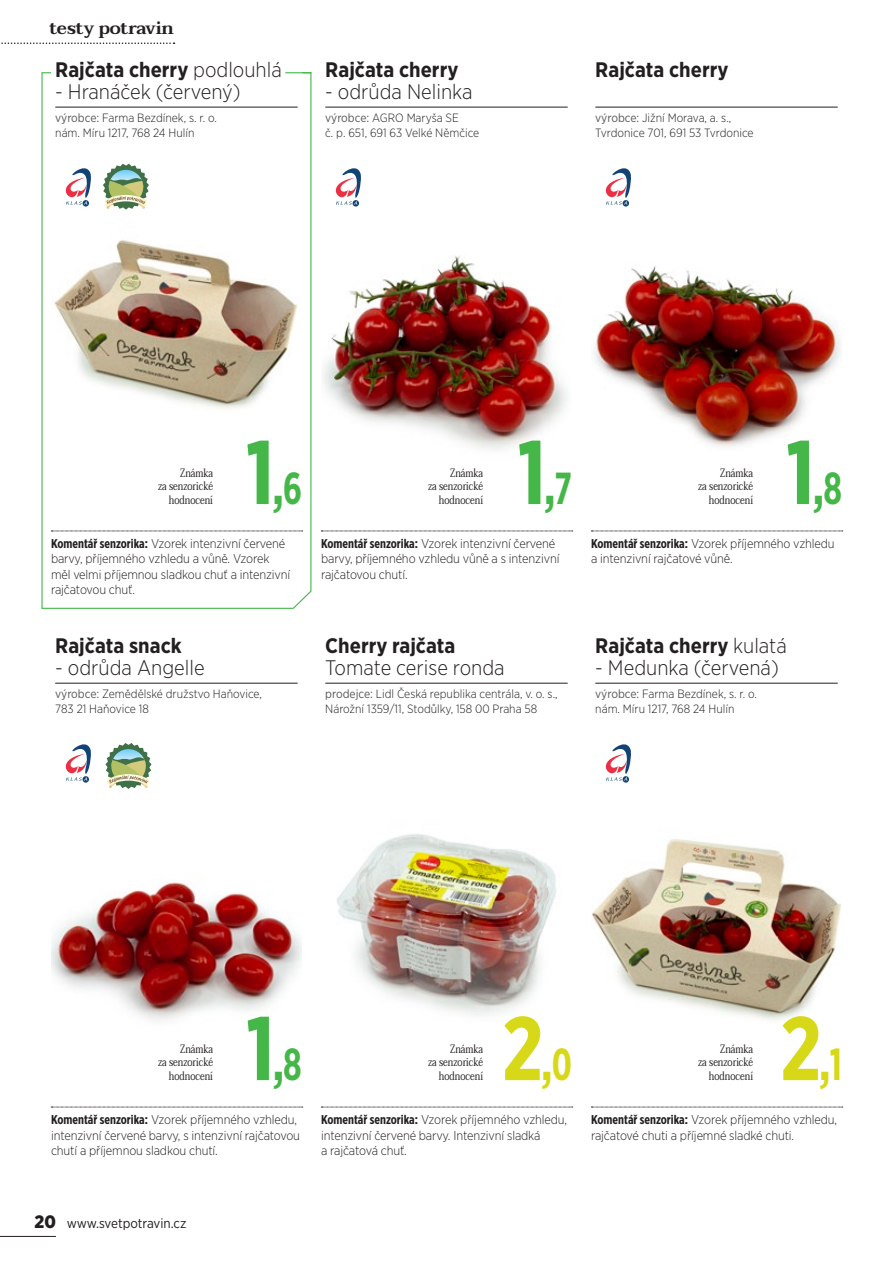
<style>
.page{position:relative;width:893px;height:1263px;background:#fff}
.page>*{position:absolute;margin:0;border:0;box-sizing:border-box;transform-origin:0 0}
.t1{font:700 90px "Gotham X Narrow";color:#45b749}
.t2{font:700 90px "Gotham X Narrow";color:#d7d918}
.t3{font:300 21px/22.5px "Gotham Narrow";color:#231f20}
.t4{font:700 21px "Gotham Narrow";color:#231f20}
.t5{font:600 18px "Taviraj";letter-spacing:-.02em;color:#231f20}
.t6{font:13.5px "Gotham Narrow";color:#231f20}
.t7{font:300 12.75px/15.3px "Gotham Narrow";letter-spacing:-.01em;color:#231f20}
.t8{font:300 12px/14.4px "Gotham Narrow";color:#231f20}
.t9{font:12px/13.5px "Taviraj";color:#231f20;text-align:right;scale:.75 1}
.s1{font-weight:300}
.s2{font-weight:400;color:#57585a}
.s3{font-size:55.95px}
.s4{font-size:44.85px}
.s5{font-family:"Gotham X Narrow";font-weight:700}
.s6{font-weight:700}
.s7{font-weight:900;font-size:18px}
</style>
<div class="page">
<hr style="left:0;top:1236px;width:56px;height:1px;background:#231f20">
<svg style="left:1px;top:42px;width:174px;height:2px"></svg>
<img style="left:331px;top:255px;width:236px;height:196px">
<hr style="left:325px;top:107px;width:243px;height:1px;background:#231f20">
<svg style="left:331px;top:531px;width:242px;height:1px"></svg>
<svg style="left:335px;top:168px;width:26px;height:39px"></svg>
<img style="left:593px;top:266px;width:249px;height:181px">
<hr style="left:595px;top:107px;width:243px;height:1px;background:#231f20">
<svg style="left:591px;top:531px;width:252px;height:1px"></svg>
<svg style="left:605px;top:168px;width:26px;height:39px"></svg>
<img style="left:592px;top:839px;width:250px;height:181px">
<hr style="left:595px;top:683px;width:243px;height:1px;background:#231f20">
<svg style="left:591px;top:1107px;width:252px;height:1px"></svg>
<svg style="left:605px;top:744px;width:26px;height:39px"></svg>
<img style="left:337px;top:834px;width:220px;height:181px">
<hr style="left:325px;top:683px;width:243px;height:1px;background:#231f20">
<svg style="left:321px;top:1107px;width:252px;height:1px"></svg>
<img style="left:51px;top:882px;width:251px;height:138px">
<hr style="left:55px;top:683px;width:243px;height:1px;background:#231f20">
<svg style="left:51px;top:1107px;width:252px;height:1px"></svg>
<svg style="left:105px;top:743px;width:47px;height:46px"></svg>
<svg style="left:65px;top:744px;width:26px;height:39px"></svg>
<svg style="left:41px;top:72px;width:271px;height:537px"></svg>
<img style="left:51px;top:210px;width:251px;height:205px">
<div style="left:51px;top:60px;width:251px;height:77px;background:#fff"></div>
<hr style="left:55px;top:107px;width:243px;height:1px;background:#231f20">
<svg style="left:51px;top:531px;width:252px;height:1px"></svg>
<div style="left:60px;top:162px;width:37px;height:51px;background:#fff;border-radius:5px"></div>
<svg style="left:52px;top:159px;width:40px;height:48px"></svg>
<div style="left:270px;top:53px;width:57px;height:40px;background:#fff"></div>
<svg style="left:285px;top:72px;width:26px;height:1px"></svg>
<svg style="left:103px;top:164px;width:46px;height:46px"></svg>
<p class="t5" style="left:49px;top:17px;width:126px">testy potravin</p>
<p class="t4" style="left:55px;top:56px;width:228px">Rajčata cherry <span class="s1">podlouhlá</span></p>
<p class="t3" style="left:55px;top:80px;width:187px">- Hranáček (červený)</p>
<p class="t8" style="left:55px;top:110px;width:163px"><span class="s2">výrobce:</span> Farma Bezdínek, s. r. o. nám. Míru 1217, 768 24 Hulín</p>
<p class="t4" style="left:325px;top:56px;width:135px">Rajčata cherry</p>
<p class="t3" style="left:325px;top:80px;width:149px">- odrůda Nelinka</p>
<p class="t8" style="left:325px;top:110px;width:156px"><span class="s2">výrobce:</span> AGRO Maryša SE<br>č. p. 651, 691 63 Velké Němčice</p>
<p class="t4" style="left:595px;top:56px;width:135px">Rajčata cherry</p>
<p class="t8" style="left:595px;top:110px;width:160px"><span class="s2">výrobce:</span> Jižní Morava, a. s.,<br>Tvrdonice 701, 691 53 Tvrdonice</p>
<p class="t9" style="left:158px;top:466px;width:75px">Známka<br>za senzorické hodnocení</p>
<p class="t1" style="left:246px;top:417px;width:58px">1<span class="s3">,</span><span class="s4">6</span></p>
<p class="t7" style="left:51px;top:536px;width:241px"><span class="s5">Komentář senzorika:</span> Vzorek intenzivní červené barvy, příjemného vzhledu a vůně. Vzorek měl velmi příjemnou sladkou chuť a intenzivní rajčatovou chuť.</p>
<p class="t4" style="left:55px;top:632px;width:128px">Rajčata snack</p>
<p class="t3" style="left:55px;top:656px;width:151px">- odrůda Angelle</p>
<p class="t8" style="left:55px;top:686px;width:208px"><span class="s2">výrobce:</span> Zemědělské družstvo Haňovice,<br>783 21 Haňovice 18</p>
<p class="t9" style="left:428px;top:466px;width:75px">Známka<br>za senzorické hodnocení</p>
<p class="t1" style="left:518px;top:417px;width:56px">1<span class="s3">,</span><span class="s4">7</span></p>
<p class="t7" style="left:321px;top:536px;width:240px"><span class="s5">Komentář senzorika:</span> Vzorek intenzivní červené barvy, příjemného vzhledu vůně a s intenzivní rajčatovou chutí.</p>
<p class="t9" style="left:698px;top:466px;width:75px">Známka<br>za senzorické hodnocení</p>
<p class="t1" style="left:786px;top:417px;width:57px">1<span class="s3">,</span><span class="s4">8</span></p>
<p class="t7" style="left:591px;top:536px;width:245px"><span class="s5">Komentář senzorika:</span> Vzorek příjemného vzhledu a intenzivní rajčatové vůně.</p>
<p class="t3" style="left:325px;top:634px;width:181px"><span class="s6">Cherry rajčata<br></span>Tomate cerise ronda</p>
<p class="t8" style="left:325px;top:686px;width:234px"><span class="s2">prodejce:</span> Lidl Česká republika centrála, v. o. s.,<br>Nárožní 1359/11, Stodůlky, 158 00 Praha 58</p>
<p class="t4" style="left:595px;top:632px;width:193px">Rajčata cherry <span class="s1">kulatá</span></p>
<p class="t3" style="left:595px;top:656px;width:185px">- Medunka (červená)</p>
<p class="t8" style="left:595px;top:686px;width:163px"><span class="s2">výrobce:</span> Farma Bezdínek, s. r. o. nám. Míru 1217, 768 24 Hulín</p>
<p class="t9" style="left:158px;top:1042px;width:75px">Známka<br>za senzorické hodnocení</p>
<p class="t1" style="left:246px;top:993px;width:57px">1<span class="s3">,</span><span class="s4">8</span></p>
<p class="t7" style="left:51px;top:1112px;width:251px"><span class="s5">Komentář senzorika:</span> Vzorek příjemného vzhledu, intenzivní červené barvy, s intenzivní rajčatovou chutí a příjemnou sladkou chutí.</p>
<p class="t9" style="left:428px;top:1042px;width:75px">Známka<br>za senzorické hodnocení</p>
<p class="t2" style="left:502px;top:993px;width:72px">2<span class="s3">,</span><span class="s4">0</span></p>
<p class="t7" style="left:321px;top:1112px;width:248px"><span class="s5">Komentář senzorika:</span> Vzorek příjemného vzhledu, intenzivní červené barvy. Intenzivní sladká<br>a rajčatová chuť.</p>
<p class="t9" style="left:698px;top:1042px;width:75px">Známka<br>za senzorické hodnocení</p>
<p class="t2" style="left:780px;top:993px;width:64px">2<span class="s3">,</span><span class="s4">1</span></p>
<p class="t7" style="left:591px;top:1112px;width:248px"><span class="s5">Komentář senzorika:</span> Vzorek příjemného vzhledu, rajčatové chuti a příjemné sladké chuti.</p>
<p class="t6" style="left:35px;top:1214px;width:153px"><span class="s7">20</span> www.svetpotravin.cz</p>
</div>
